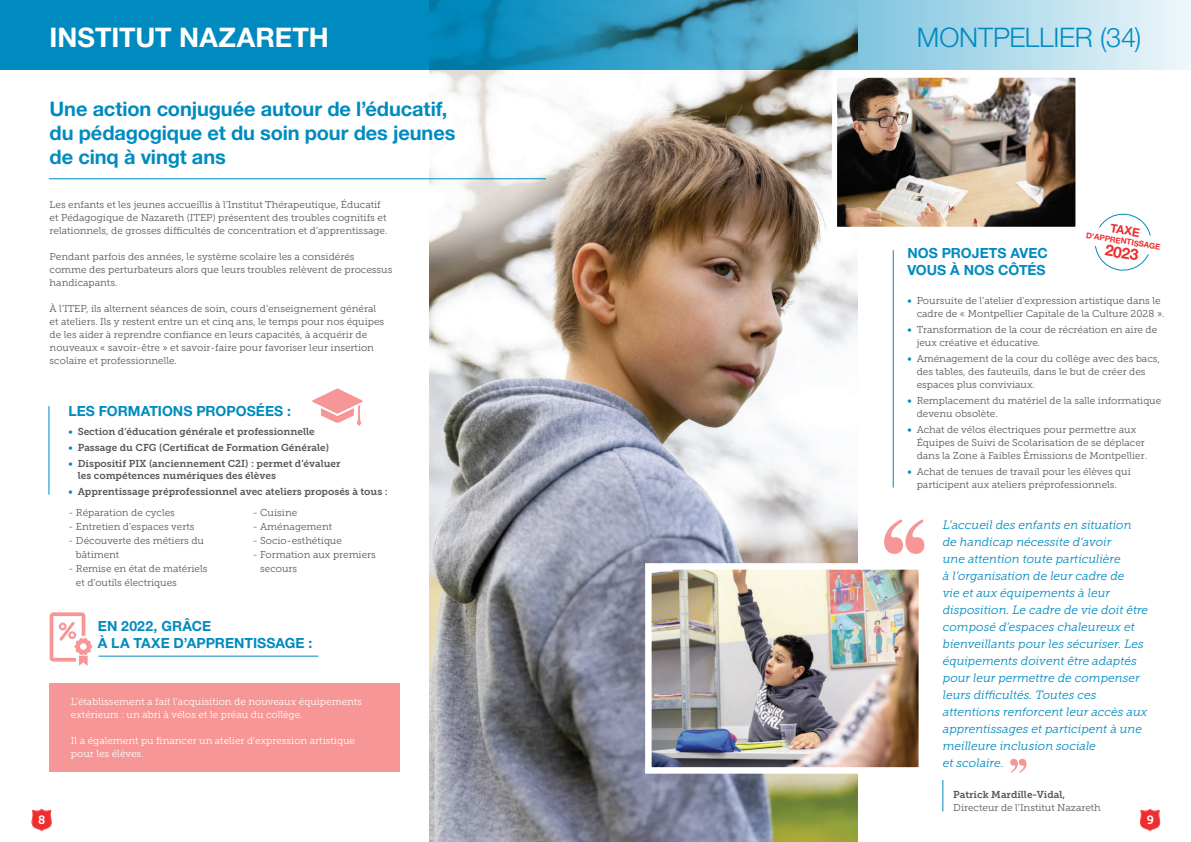
<style>
.page{position:relative;width:1191px;height:842px;background:#fff}
.page>*{position:absolute;margin:0;border:0;box-sizing:border-box;transform-origin:0 0}
.t1{font:700 27px "Helvetica Neue LT Std";color:#fff}
.t2{font:300 27px "Helvetica Neue LT Std";letter-spacing:-.01em;color:#008bc0}
.t3{font:700 20px/24px "Helvetica Neue LT Std";letter-spacing:-.005em;color:#008bc0}
.t4{font:700 15.5px "Helvetica Neue LT Std";color:#ee2d2e}
.t5{font:700 14px/16.8px "Helvetica Neue LT Std";color:#008bc0}
.t6{font:italic 12px/17px "Museo Slab 300";color:#008bc0}
.t7{font:12px "Museo Slab 700";color:#fff}
.t8{font:700 11.9px "Helvetica Neue LT Std";color:#ee2d2e}
.t9{font:10px/13px "Museo Slab 300";color:#57585a}
.t10{font:10px/12px "Museo Slab 700";color:#57585a}
.t11{font:10px/13px "Museo Slab 300";color:#fff}
.t12{font:700 8px "Helvetica Neue LT Std";color:#ee2d2e}
.s1{color:#008bc0}
.s2{font-family:"Museo Slab 700";color:#008bc0}
</style>
<div class="page">
<svg style="left:1140px;top:808px;width:20px;height:23px"></svg>
<div style="left:50px;top:683px;width:350px;height:89px;background:#f69696"></div>
<img style="left:429px;top:70px;width:428px;height:772px">
<svg style="left:0;top:0;width:1191px;height:70px;background:#45a5ca"></svg>
<hr style="left:49px;top:179px;width:497px;height:1px;background:#008bc0">
<img style="left:838px;top:79px;width:236px;height:147px">
<div style="left:832px;top:73px;width:248px;height:159px;border:5px solid #fff"></div>
<img style="left:653px;top:571px;width:264px;height:195px">
<div style="left:645px;top:563px;width:280px;height:211px;border:7px solid #fff"></div>
<hr style="left:49px;top:406px;width:1px;height:89px;background:#008bc0">
<hr style="left:99px;top:656px;width:219px;height:1px;background:#008bc0">
<hr style="left:893px;top:250px;width:1px;height:238px;background:#008bc0">
<hr style="left:942px;top:780px;width:1px;height:31px;background:#008bc0">
<svg style="left:884px;top:519px;width:40px;height:35px"></svg>
<svg style="left:1010px;top:759px;width:16px;height:14px"></svg>
<svg style="left:312px;top:388px;width:51px;height:38px"></svg>
<svg style="left:50px;top:612px;width:42px;height:54px"></svg>
<div style="left:68px;top:631px;width:8px;height:8px;border:2px solid #ee2d2e;border-radius:50%"></div>
<div style="left:59px;top:623px;width:8px;height:7px;border:2px solid #ee2d2e;border-radius:50%"></div>
<svg style="left:1094px;top:213px;width:57px;height:58px"></svg>
<svg style="left:32px;top:808px;width:20px;height:23px"></svg>
<h1 class="t1" style="left:50px;top:21px;width:280px">INSTITUT NAZARETH</h1>
<h1 class="t2" style="left:917px;top:21px;width:226px">MONTPELLIER (34)</h1>
<h2 class="t3" style="left:50px;top:96px;width:407px">Une action conjuguée autour de l’éducatif, du pédagogique et du soin pour des jeunes de cinq à vingt ans</h2>
<p class="t9" style="left:50px;top:198px;width:339px">Les enfants et les jeunes accueillis à l’Institut Thérapeutique, Éducatif et Pédagogique de Nazareth (ITEP) présentent des troubles cognitifs et relationnels, de grosses difficultés de concentration et d’apprentissage.</p>
<p class="t9" style="left:50px;top:250px;width:344px">Pendant parfois des années, le système scolaire les a considérés comme des perturbateurs alors que leurs troubles relèvent de processus handicapants.</p>
<p class="t9" style="left:50px;top:302px;width:336px">À l’ITEP, ils alternent séances de soin, cours d’enseignement général et ateliers. Ils y restent entre un et cinq ans, le temps pour nos équipes de les aider à reprendre confiance en leurs capacités, à acquérir de nouveaux « savoir-être » et savoir-faire pour favoriser leur insertion scolaire et professionnelle.</p>
<h3 class="t5" style="left:69px;top:402px;width:224px">LES FORMATIONS PROPOSÉES :</h3>
<p class="t10" style="left:69px;top:426px;width:248px"><span class="s1">•</span> Section d’éducation générale et professionnelle</p>
<p class="t10" style="left:69px;top:442px;width:262px"><span class="s1">•</span> Passage du CFG (Certificat de Formation Générale)</p>
<p class="t10" style="left:78px;top:458px;width:264px;text-indent:-9px"><span class="s1">•</span> Dispositif PIX (anciennement C2I) : permet d’évaluer les compétences numériques des élèves</p>
<p class="t10" style="left:69px;top:486px;width:321px"><span class="s1">•</span> Apprentissage préprofessionnel avec ateliers proposés à tous :</p>
<p class="t9" style="left:69px;top:506px;width:108px"><span class="s1">-</span> Réparation de cycles</p>
<p class="t9" style="left:69px;top:520px;width:127px"><span class="s1">-</span> Entretien d’espaces verts</p>
<p class="t9" style="left:76px;top:534px;width:130px;line-height:14px;text-indent:-7px"><span class="s1">-</span> Découverte des métiers du bâtiment</p>
<p class="t9" style="left:76px;top:562px;width:133px;line-height:14px;text-indent:-7px"><span class="s1">-</span> Remise en état de matériels et d’outils électriques</p>
<p class="t9" style="left:253px;top:506px;width:46px"><span class="s1">-</span> Cuisine</p>
<p class="t9" style="left:253px;top:520px;width:81px"><span class="s1">-</span> Aménagement</p>
<p class="t9" style="left:253px;top:534px;width:91px"><span class="s1">-</span> Socio-esthétique</p>
<p class="t9" style="left:260px;top:548px;width:117px;line-height:14px;text-indent:-7px"><span class="s1">-</span> Formation aux premiers secours</p>
<h3 class="t5" style="left:98px;top:617px;width:216px">EN 2022, GRÂCE<br>À LA TAXE D’APPRENTISSAGE :</h3>
<p class="t7" style="left:38px;top:813px;width:9px">8</p>
<p class="t11" style="left:71px;top:695px;width:292px">L’établissement a fait l’acquisition de nouveaux équipements extérieurs : un abri à vélos et le préau du collège.</p>
<p class="t11" style="left:71px;top:734px;width:286px">Il a également pu financer un atelier d’expression artistique pour les élèves.</p>
<p class="t8" style="left:1111px;top:221px;width:31px;rotate:9deg">TAXE</p>
<p class="t12" style="left:1087px;top:230px;width:77px;rotate:9deg">D’APPRENTISSAGE</p>
<h3 class="t4" style="left:1106px;top:240px;width:35px;rotate:9deg">2023</h3>
<h3 class="t5" style="left:907px;top:244px;width:142px">NOS PROJETS AVEC<br>VOUS À NOS CÔTÉS</h3>
<p class="t9" style="left:916px;top:294px;width:249px;text-indent:-9px"><span class="s2">•</span> Poursuite de l’atelier d’expression artistique dans le cadre de « Montpellier Capitale de la Culture 2028 ».</p>
<p class="t9" style="left:916px;top:323px;width:242px;text-indent:-9px"><span class="s2">•</span> Transformation de la cour de récréation en aire de jeux créative et éducative.</p>
<p class="t9" style="left:916px;top:352px;width:245px;text-indent:-9px"><span class="s2">•</span> Aménagement de la cour du collège avec des bacs, des tables, des fauteuils, dans le but de créer des espaces plus conviviaux.</p>
<p class="t9" style="left:916px;top:394px;width:246px;text-indent:-9px"><span class="s2">•</span> Remplacement du matériel de la salle informatique devenu obsolète.</p>
<p class="t9" style="left:916px;top:423px;width:232px;text-indent:-9px"><span class="s2">•</span> Achat de vélos électriques pour permettre aux<br>Équipes de Suivi de Scolarisation de se déplacer dans la Zone à Faibles Émissions de Montpellier.</p>
<p class="t9" style="left:907px;top:465px;width:225px;text-align:center"><span class="s2">•</span> Achat de tenues de travail pour les élèves qui participent aux ateliers préprofessionnels.</p>
<p class="t6" style="left:943px;top:516px;width:207px">L’accueil des enfants en situation de handicap nécessite d’avoir<br>une attention toute particulière<br>à l’organisation de leur cadre de<br>vie et aux équipements à leur disposition. Le cadre de vie doit être composé d’espaces chaleureux et bienveillants pour les sécuriser. Les équipements doivent être adaptés pour leur permettre de compenser leurs difficultés. Toutes ces attentions renforcent leur accès aux apprentissages et participent à une meilleure inclusion sociale<br>et scolaire.</p>
<p class="t10" style="left:953px;top:788px;width:114px">Patrick Mardille-Vidal,</p>
<p class="t9" style="left:953px;top:801px;width:149px">Directeur de l’Institut Nazareth</p>
<p class="t7" style="left:1146px;top:813px;width:9px">9</p>
</div>
